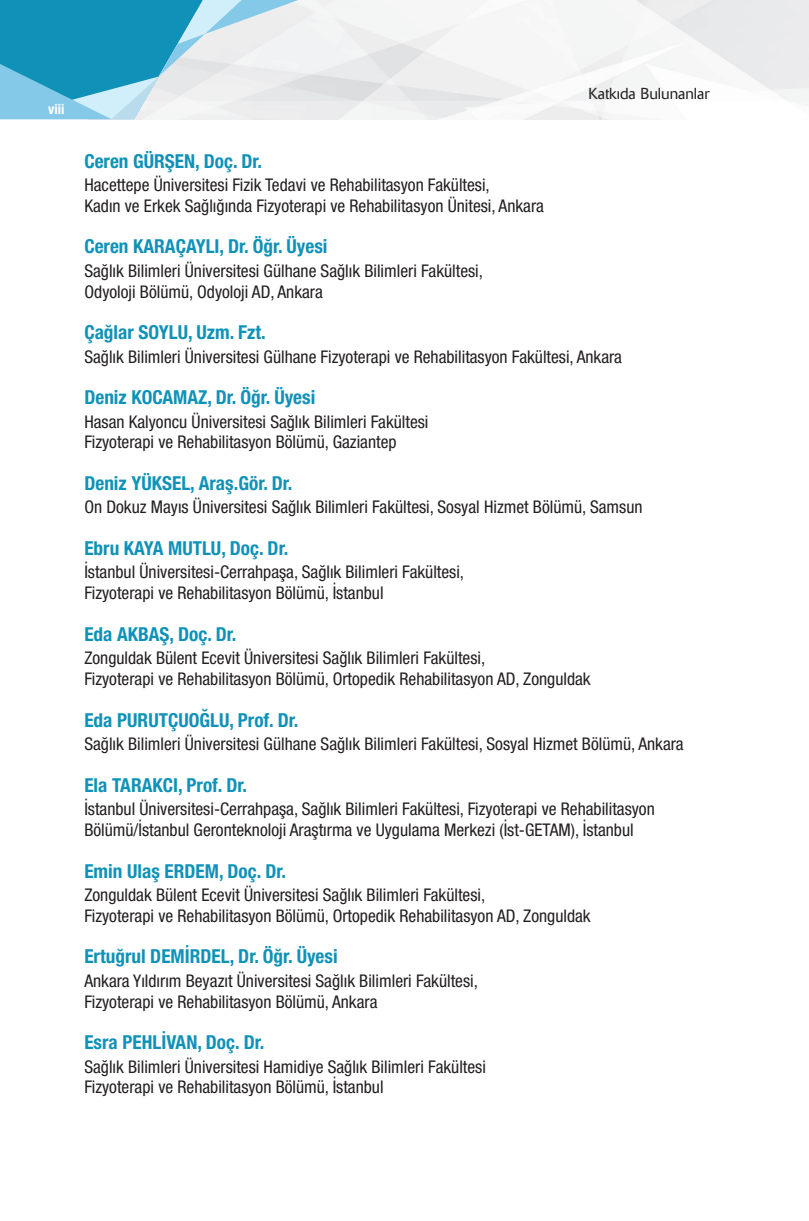
<style>
.page{position:relative;width:809px;height:1221px;background:#fff}
.page>*{position:absolute;margin:0;border:0;box-sizing:border-box;transform-origin:0 0}
.t1{font:700 19.25px "Helvetica 77 Cn";color:#1092b8}
.t2{font:17.5px/20.8px "Helvetica 57 Cn";color:#231f20}
.t3{font:300 15.75px "Delta";color:#231f20}
.t4{font:700 14px "Helvetica 77 Cn";color:#fff}
</style>
<div class="page">
<svg style="left:0;top:0;width:298px;height:119px;background:#7ec1d6"></svg>
<p class="t4" style="left:48px;top:100px;width:18px">viii</p>
<p class="t3" style="left:588px;top:85px;width:123px">Katkıda Bulunanlar</p>
<p class="t1" style="left:84px;top:149px;width:179px">Ceren GÜRŞEN, Doç. Dr.</p>
<p class="t2" style="left:84px;top:174px;width:461px">Hacettepe Üniversitesi Fizik Tedavi ve Rehabilitasyon Fakültesi,<br>Kadın ve Erkek Sağlığında Fizyoterapi ve Rehabilitasyon Ünitesi, Ankara</p>
<p class="t1" style="left:84px;top:235px;width:245px">Ceren KARAÇAYLI, Dr. Öğr. Üyesi</p>
<p class="t2" style="left:84px;top:260px;width:400px">Sağlık Bilimleri Üniversitesi Gülhane Sağlık Bilimleri Fakültesi,<br>Odyoloji Bölümü, Odyoloji AD, Ankara</p>
<p class="t1" style="left:84px;top:321px;width:183px">Çağlar SOYLU, Uzm. Fzt.</p>
<p class="t2" style="left:84px;top:346px;width:539px">Sağlık Bilimleri Üniversitesi Gülhane Fizyoterapi ve Rehabilitasyon Fakültesi, Ankara</p>
<p class="t1" style="left:84px;top:386px;width:232px">Deniz KOCAMAZ, Dr. Öğr. Üyesi</p>
<p class="t2" style="left:84px;top:411px;width:345px">Hasan Kalyoncu Üniversitesi Sağlık Bilimleri Fakültesi<br>Fizyoterapi ve Rehabilitasyon Bölümü, Gaziantep</p>
<p class="t1" style="left:84px;top:471px;width:210px">Deniz YÜKSEL, Araş.Gör. Dr.</p>
<p class="t2" style="left:84px;top:496px;width:559px">On Dokuz Mayıs Üniversitesi Sağlık Bilimleri Fakültesi, Sosyal Hizmet Bölümü, Samsun</p>
<p class="t1" style="left:84px;top:536px;width:205px">Ebru KAYA MUTLU, Doç. Dr.</p>
<p class="t2" style="left:84px;top:561px;width:381px">İstanbul Üniversitesi-Cerrahpaşa, Sağlık Bilimleri Fakültesi,<br>Fizyoterapi ve Rehabilitasyon Bölümü, İstanbul</p>
<p class="t1" style="left:84px;top:622px;width:154px">Eda AKBAŞ, Doç. Dr.</p>
<p class="t2" style="left:84px;top:647px;width:508px">Zonguldak Bülent Ecevit Üniversitesi Sağlık Bilimleri Fakültesi,<br>Fizyoterapi ve Rehabilitasyon Bölümü, Ortopedik Rehabilitasyon AD, Zonguldak</p>
<p class="t1" style="left:84px;top:708px;width:216px">Eda PURUTÇUOĞLU, Prof. Dr.</p>
<p class="t2" style="left:84px;top:733px;width:601px">Sağlık Bilimleri Üniversitesi Gülhane Sağlık Bilimleri Fakültesi, Sosyal Hizmet Bölümü, Ankara</p>
<p class="t1" style="left:84px;top:773px;width:164px">Ela TARAKCI, Prof. Dr.</p>
<p class="t2" style="left:84px;top:798px;width:572px">İstanbul Üniversitesi-Cerrahpaşa, Sağlık Bilimleri Fakültesi, Fizyoterapi ve Rehabilitasyon<br>Bölümü/İstanbul Geronteknoloji Araştırma ve Uygulama Merkezi (İst-GETAM), İstanbul</p>
<p class="t1" style="left:84px;top:859px;width:203px">Emin Ulaş ERDEM, Doç. Dr.</p>
<p class="t2" style="left:84px;top:884px;width:508px">Zonguldak Bülent Ecevit Üniversitesi Sağlık Bilimleri Fakültesi,<br>Fizyoterapi ve Rehabilitasyon Bölümü, Ortopedik Rehabilitasyon AD, Zonguldak</p>
<p class="t1" style="left:84px;top:944px;width:255px">Ertuğrul DEMİRDEL, Dr. Öğr. Üyesi</p>
<p class="t2" style="left:84px;top:969px;width:395px">Ankara Yıldırım Beyazıt Üniversitesi Sağlık Bilimleri Fakültesi,<br>Fizyoterapi ve Rehabilitasyon Bölümü, Ankara</p>
<p class="t1" style="left:84px;top:1030px;width:181px">Esra PEHLİVAN, Doç. Dr.</p>
<p class="t2" style="left:84px;top:1055px;width:403px">Sağlık Bilimleri Üniversitesi Hamidiye Sağlık Bilimleri Fakültesi<br>Fizyoterapi ve Rehabilitasyon Bölümü, İstanbul</p>
</div>
